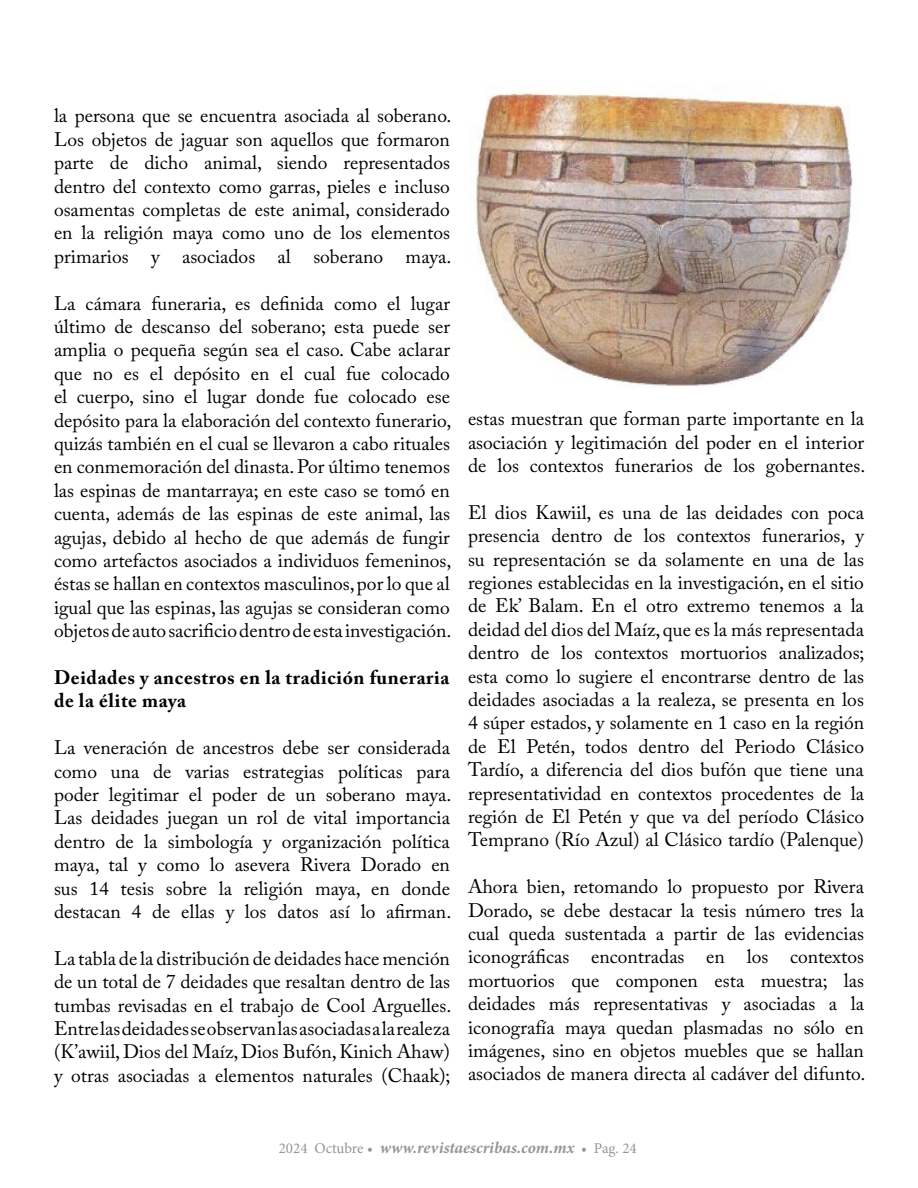
<style>
.page{position:relative;width:918px;height:1188px;background:#fff}
.page>*{position:absolute;margin:0;border:0;box-sizing:border-box;transform-origin:0 0}
.t1{font:19.5px/23.4px "Adobe Caslon Pro";color:#000;text-align:justify}
.t2{font:700 19.5px/23.4px "Adobe Caslon Pro";letter-spacing:.03em;color:#000}
.t3{font:italic 700 16.5px "Minion Pro";letter-spacing:.005em;color:#939598}
.s1{font-weight:400;font-style:normal;font-size:15px}
</style>
<div class="page">
<img style="left:475px;top:93px;width:378px;height:295px">
<p class="t1" style="left:54px;top:104px;width:399px">la persona que se encuentra asociada al soberano.<br>Los objetos de jaguar son aquellos que formaron parte de dicho animal, siendo representados dentro del contexto como garras, pieles e incluso osamentas completas de este animal, considerado en la religión maya como uno de los elementos primarios y asociados al soberano maya.</p>
<p class="t1" style="left:54px;top:291px;width:399px">La cámara funeraria, es definida como el lugar último de descanso del soberano; esta puede ser amplia o pequeña según sea el caso. Cabe aclarar que no es el depósito en el cual fue colocado el cuerpo, sino el lugar donde fue colocado ese depósito para la elaboración del contexto funerario, quizás también en el cual se llevaron a cabo rituales en conmemoración del dinasta. Por último tenemos las espinas de mantarraya; en este caso se tomó en cuenta, además de las espinas de este animal, las agujas, debido al hecho de que además de fungir como artefactos asociados a individuos femeninos, éstas se hallan en contextos masculinos, por lo que al igual que las espinas, las agujas se consideran como objetos de auto sacrificio dentro de esta investigación.</p>
<p class="t2" style="left:54px;top:666px;width:397px">Deidades y ancestros en la tradición funeraria de la élite maya</p>
<p class="t1" style="left:54px;top:736px;width:399px">La veneración de ancestros debe ser considerada como una de varias estrategias políticas para poder legitimar el poder de un soberano maya.<br>Las deidades juegan un rol de vital importancia dentro de la simbología y organización política maya, tal y como lo asevera Rivera Dorado en sus 14 tesis sobre la religión maya, en donde destacan 4 de ellas y los datos así lo afirman.</p>
<p class="t1" style="left:54px;top:946px;width:399px">La tabla de la distribución de deidades hace mención de un total de 7 deidades que resaltan dentro de las tumbas revisadas en el trabajo de Cool Arguelles.<br>Entre las deidades se observan las asociadas a la realeza (K’awiil, Dios del Maíz, Dios Bufón, Kinich Ahaw) y otras asociadas a elementos naturales (Chaak);</p>
<p class="t1" style="left:468px;top:407px;width:399px">estas muestran que forman parte importante en la asociación y legitimación del poder en el interior de los contextos funerarios de los gobernantes.</p>
<p class="t1" style="left:468px;top:500px;width:398px">El dios Kawiil, es una de las deidades con poca presencia dentro de los contextos funerarios, y su representación se da solamente en una de las regiones establecidas en la investigación, en el sitio de Ek’ Balam. En el otro extremo tenemos a la deidad del dios del Maíz, que es la más representada dentro de los contextos mortuorios analizados; esta como lo sugiere el encontrarse dentro de las deidades asociadas a la realeza, se presenta en los 4 súper estados, y solamente en 1 caso en la región de El Petén, todos dentro del Periodo Clásico Tardío, a diferencia del dios bufón que tiene una representatividad en contextos procedentes de la región de El Petén y que va del período Clásico Temprano (Río Azul) al Clásico tardío (Palenque)</p>
<p class="t1" style="left:468px;top:875px;width:399px">Ahora bien, retomando lo propuesto por Rivera Dorado, se debe destacar la tesis número tres la cual queda sustentada a partir de las evidencias iconográficas encontradas en los contextos mortuorios que componen esta muestra; las deidades más representativas y asociadas a la iconografía maya quedan plasmadas no sólo en imágenes, sino en objetos muebles que se hallan asociados de manera directa al cadáver del difunto.</p>
<p class="t3" style="left:279px;top:1136px;width:360px"><span class="s1">2024 Octubre •</span> www.revistaescribas.com.mx <span class="s1">• Pag. 24</span></p>
</div>
